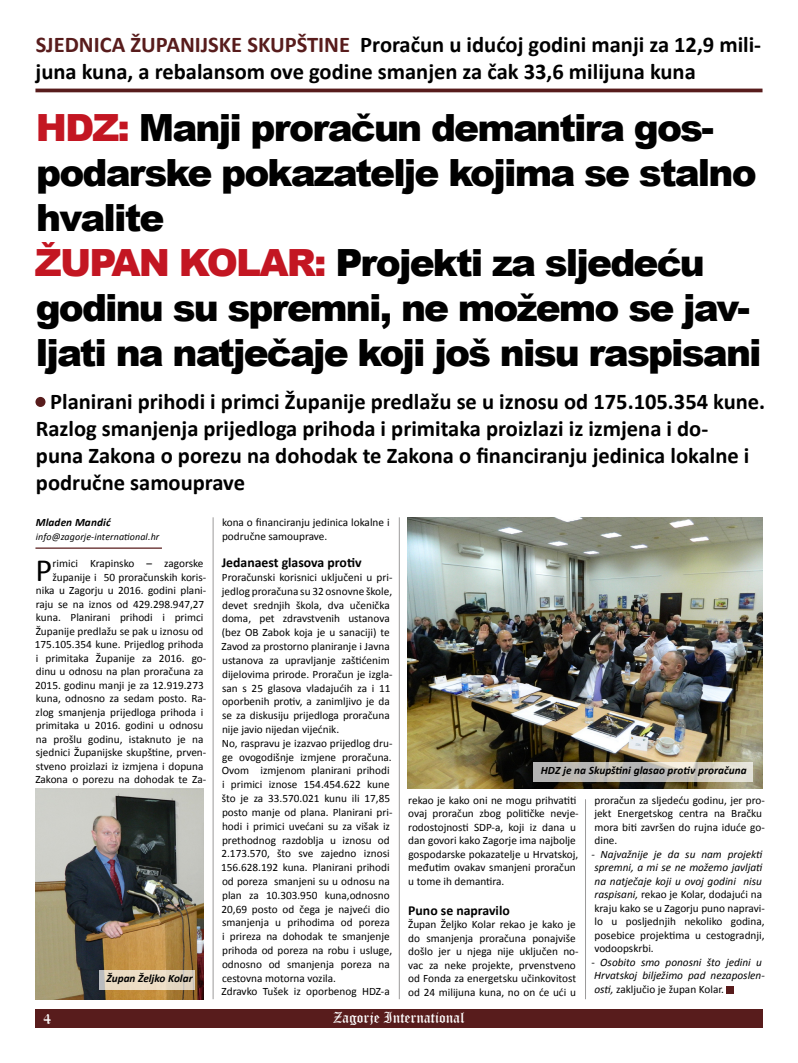
<style>
.page{position:relative;width:798px;height:1063px;background:#fff}
.page>*{position:absolute;margin:0;border:0;box-sizing:border-box;transform-origin:0 0}
.t1{font:900 37.5px/45px "Arial";letter-spacing:-.05em;color:#000}
.t2{font:32.5px "Calibri";color:#000}
.t3{font:700 22.5px/27px "Calibri";color:#000}
.t4{font:700 22.5px "Calibri";color:#581c1c}
.t5{font:15px "Old English Text";color:#fff}
.t6{font:700 13.75px "Calibri";color:#000}
.t7{font:11.25px/13.5px "Calibri";color:#000}
.t8{font:italic 11.25px/13.6px "Calibri";color:#000}
.t9{font:italic 700 11.25px "Calibri";letter-spacing:.005em;color:#000}
.t10{font:italic 10px "Calibri";letter-spacing:.01em;color:#000}
.s1{color:#581c1c}
.s2{color:#c31622}
.s3{font-style:italic}
.s4{font-style:normal}
</style>
<div class="page">
<div style="left:35px;top:1009px;width:727px;height:19px;background:#581c1c"></div>
<hr style="left:35px;top:548px;width:127px;height:1px;background:#581c1c">
<div style="left:726px;top:986px;width:7px;height:7px;background:#581c1c"></div>
<hr style="left:35px;top:89px;width:727px;height:3px;background:#581c1c">
<hr style="left:213px;top:517px;width:1px;height:482px;background:#9c9b9b">
<div style="left:35px;top:397px;width:10px;height:10px;background:#581c1c;border-radius:50%"></div>
<img style="left:407px;top:517px;width:355px;height:271px">
<svg style="left:533px;top:762px;width:219px;height:20px;background:#c6c4bd"></svg>
<img style="left:35px;top:788px;width:169px;height:211px">
<svg style="left:99px;top:970px;width:96px;height:20px;background:#e5d8c3"></svg>
<hr style="left:399px;top:517px;width:1px;height:482px;background:#9c9b9b">
<hr style="left:585px;top:799px;width:1px;height:200px;background:#9c9b9b">
<h3 class="t4" style="left:36px;top:30px;width:185px">SJEDNICA ŽUPANIJSKE</h3>
<h3 class="t4" style="left:247px;top:30px;width:12px">SKUPŠTI</h3>
<h3 class="t3" style="left:36px;top:31px;width:726px;text-indent:288px"><span class="s1">NE</span> Proračun u idućoj godini manji za 12,9 mili&shy;juna kuna, a rebalansom ove godine smanjen za čak 33,6 milijuna kuna</h3>
<h1 class="t1" style="left:35px;top:104px;width:728px"><span class="s2">HDZ:</span> Manji proračun demantira gos&shy;podarske pokazatelje kojima se stalno hvalite<br><span class="s2">ŽUPAN KOLAR:</span> Projekti za sljedeću godinu su spremni, ne možemo se jav&shy;ljati na natječaje koji još nisu raspisani</h1>
<p class="t3" style="left:36px;top:388px;width:730px;text-indent:14px">Planirani prihodi i primci Županije predlažu se u iznosu od 175.105.354 kune.<br>Razlog smanjenja prijedloga prihoda i primitaka proizlazi iz izmjena i do-<br>puna Zakona o porezu na dohodak te Zakona o financiranju jedinica lokalne i područne samouprave</p>
<p class="t9" style="left:36px;top:515px;width:76px">Mladen Mandić</p>
<p class="t10" style="left:36px;top:530px;width:125px">info@zagorje-international.hr</p>
<h2 class="t2" style="left:35px;top:549px;width:18px">P</h2>
<p class="t7" style="left:35px;top:557px;width:173px;text-align:right">rimici Krapinsko – zagorske županije i 50 proračunskih koris&shy;nika u Zagorju u 2016. godini plani&shy;raju se na iznos od 429.298.947,27 kuna. Planirani prihodi i primci Županije predlažu se pak u iznosu od 175.105.354 kune. Prijedlog prihoda i primitaka Županije za 2016. go&shy;dinu u odnosu na plan proračuna za 2015. godinu manji je za 12.919.273 kuna, odnosno za sedam posto. Ra&shy;zlog smanjenja prijedloga prihoda i primitaka u 2016. godini u odnosu na prošlu godinu, istaknuto je na sjednici Županijske skupštine, prven&shy;stveno proizlazi iz izmjena i dopuna Zakona o porezu na dohodak te Za-</p>
<p class="t9" style="left:106px;top:972px;width:88px">Župan Željko Kolar</p>
<p class="t7" style="left:222px;top:515px;width:169px;line-height:13.9px">kona o financiranju jedinica lokalne i područne samouprave.</p>
<p class="t6" style="left:222px;top:554px;width:141px">Jedanaest glasova protiv</p>
<p class="t7" style="left:221px;top:570px;width:173px;line-height:13.9px">Proračunski korisnici uključeni u pri&shy;jedlog proračuna su 32 osnovne škole, devet srednjih škola, dva učenička doma, pet zdravstvenih ustanova (bez OB Zabok koja je u sanaciji) te Zavod za prostorno planiranje i Javna ustanova za upravljanje zaštićenim dijelovima prirode. Proračun je izgla&shy;san s 25 glasova vladajućih za i 11 oporbenih protiv, a zanimljivo je da se za diskusiju prijedloga proračuna nije javio nijedan vijećnik.<br>No, raspravu je izazvao prijedlog dru&shy;ge ovogodišnje izmjene proračuna.<br>Ovom izmjenom planirani prihodi i primici iznose 154.454.622 kune što je za 33.570.021 kunu ili 17,85 posto manje od plana. Planirani pri&shy;hodi i primici uvećani su za višak iz prethodnog razdoblja u iznosu od 2.173.570, što sve zajedno iznosi 156.628.192 kuna. Planirani prihodi od poreza smanjeni su u odnosu na plan za 10.303.950 kuna,odnosno 20,69 posto od čega je najveći dio smanjenja u prihodima od poreza i prireza na dohodak te smanjenje prihoda od poreza na robu i usluge, odnosno od smanjenja poreza na cestovna motorna vozila.<br>Zdravko Tušek iz oporbenog HDZ-a</p>
<p class="t9" style="left:540px;top:763px;width:207px">HDZ je na Skupštini glasao protiv proračuna</p>
<p class="t7" style="left:408px;top:794px;width:172px">rekao je kako oni ne mogu prihvatiti ovaj proračun zbog političke nevje&shy;rodostojnosti SDP-a, koji iz dana u dan govori kako Zagorje ima najbolje gospodarske pokazatelje u Hrvatskoj, međutim ovakav smanjeni proračun u tome ih demantira.</p>
<p class="t6" style="left:408px;top:902px;width:103px">Puno se napravilo</p>
<p class="t7" style="left:408px;top:918px;width:172px">Župan Željko Kolar rekao je kako je do smanjenja proračuna ponajviše došlo jer u njega nije uključen no&shy;vac za neke projekte, prvenstveno od Fonda za energetsku učinkovitost od 24 milijuna kuna, no on će ući u</p>
<p class="t7" style="left:594px;top:793px;width:172px">proračun za sljedeću godinu, jer pro&shy;jekt Energetskog centra na Bračku mora biti završen do rujna iduće go&shy;dine.</p>
<p class="t7" style="left:591px;top:847px;width:175px"><span class="s3">- Najvažnije je da su nam projekti spremni, a mi se ne možemo javljati na natječaje koji u ovoj godini nisu raspisani,</span> rekao je Kolar, dodajući na kraju kako se u Zagorju puno napravi&shy;lo u posljednjih nekoliko godina, posebice projektima u cestogradnji, vodoopskrbi.</p>
<p class="t8" style="left:591px;top:955px;width:175px"><span class="s4">-</span> Osobito smo ponosni što jedini u<br>Hrvatskoj bilježimo pad nezaposlen&shy;osti, <span class="s4">zaključio je župan Kolar.</span></p>
<h3 class="t5" style="left:43px;top:1009px;width:9px">4</h3>
<h3 class="t5" style="left:333px;top:1008px;width:133px">Zagorje International</h3>
</div>
